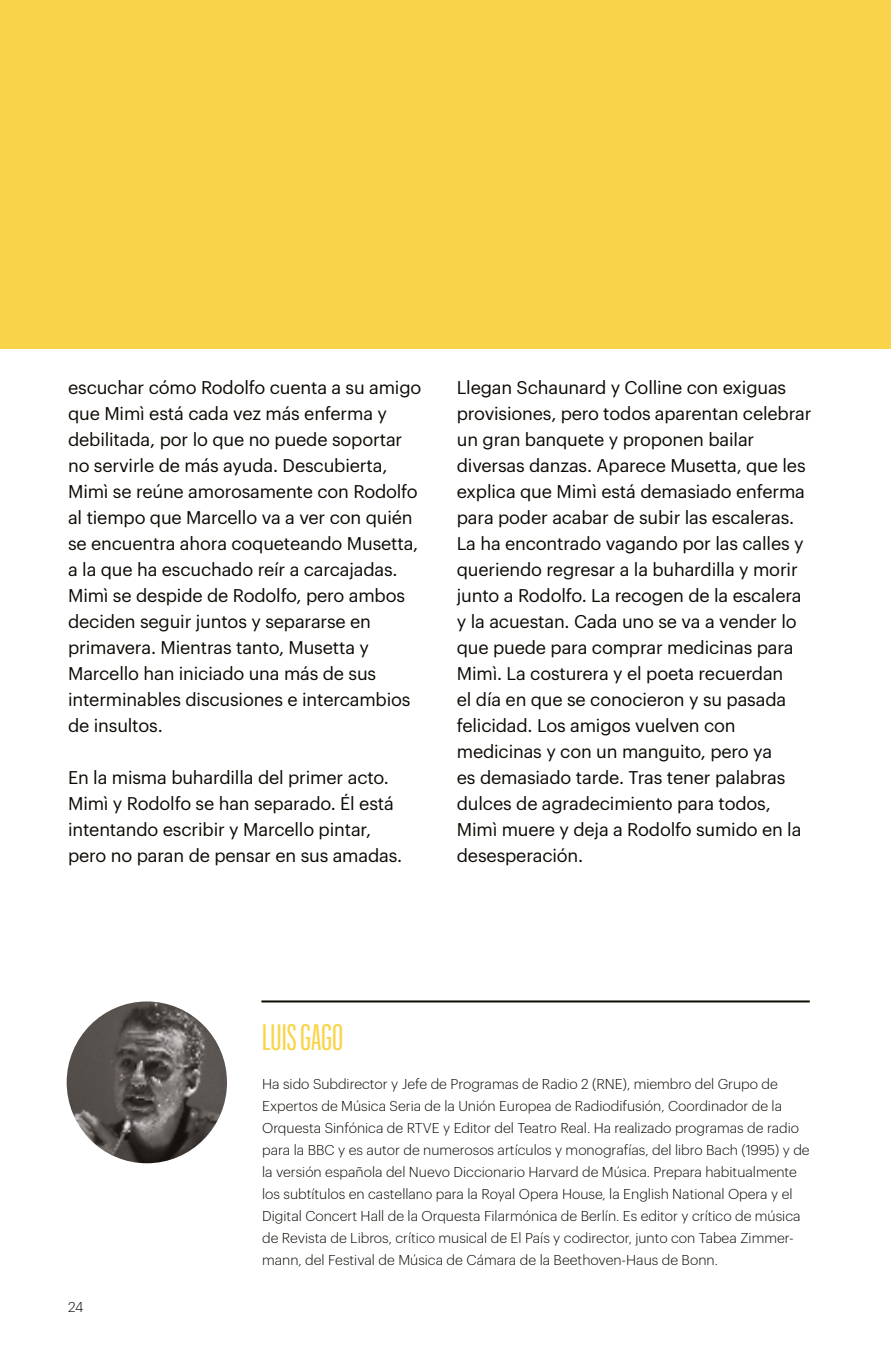
<style>
.page{position:relative;width:891px;height:1361px;background:#fff}
.page>*{position:absolute;margin:0;border:0;box-sizing:border-box;transform-origin:0 0}
.t1{font:36px "Graphik XX Cond";color:#f9d44b}
.t2{font:18px/26px "Graphik";letter-spacing:-.01em;color:#0c0802}
.t3{font:300 14px/22px "Graphik";color:#0c0802}
</style>
<div class="page">
<img style="left:67px;top:1001px;width:160px;height:162px">
<hr style="left:261px;top:1000px;width:548px;height:2px;background:#0c0802">
<div style="left:0;top:0;width:890px;height:349px;background:#f9d44b"></div>
<p class="t2" style="left:68px;top:373px;width:354px">escuchar cómo Rodolfo cuenta a su amigo que Mimì está cada vez más enferma y debilitada, por lo que no puede soportar no servirle de más ayuda. Descubierta, Mimì se reúne amorosamente con Rodolfo al tiempo que Marcello va a ver con quién se encuentra ahora coqueteando Musetta, a la que ha escuchado reír a carcajadas.<br>Mimì se despide de Rodolfo, pero ambos deciden seguir juntos y separarse en primavera. Mientras tanto, Musetta y Marcello han iniciado una más de sus interminables discusiones e intercambios de insultos.</p>
<p class="t2" style="left:68px;top:763px;width:335px">En la misma buhardilla del primer acto.<br>Mimì y Rodolfo se han separado. Él está intentando escribir y Marcello pintar, pero no paran de pensar en sus amadas.</p>
<p class="t2" style="left:456px;top:373px;width:356px">Llegan Schaunard y Colline con exiguas provisiones, pero todos aparentan celebrar un gran banquete y proponen bailar diversas danzas. Aparece Musetta, que les explica que Mimì está demasiado enferma para poder acabar de subir las escaleras.<br>La ha encontrado vagando por las calles y queriendo regresar a la buhardilla y morir junto a Rodolfo. La recogen de la escalera y la acuestan. Cada uno se va a vender lo que puede para comprar medicinas para Mimì. La costurera y el poeta recuerdan<br>el día en que se conocieron y su pasada felicidad. Los amigos vuelven con medicinas y con un manguito, pero ya<br>es demasiado tarde. Tras tener palabras dulces de agradecimiento para todos, Mimì muere y deja a Rodolfo sumido en la desesperación.</p>
<p class="t3" style="left:68px;top:1295px;width:17px">24</p>
<h1 class="t1" style="left:262px;top:1014px;width:83px">LUIS GAGO</h1>
<p class="t3" style="left:262px;top:1071px;width:549px">Ha sido Subdirector y Jefe de Programas de Radio 2 (RNE), miembro del Grupo de Expertos de Música Seria de la Unión Europea de Radiodifusión, Coordinador de la Orquesta Sinfónica de RTVE y Editor del Teatro Real. Ha realizado programas de radio para la BBC y es autor de numerosos artículos y monografías, del libro Bach (1995) y de la versión española del Nuevo Diccionario Harvard de Música. Prepara habitualmente los subtítulos en castellano para la Royal Opera House, la English National Opera y el Digital Concert Hall de la Orquesta Filarmónica de Berlín. Es editor y crítico de música de Revista de Libros, crítico musical de El País y codirector, junto con Tabea Zimmer&shy;mann, del Festival de Música de Cámara de la Beethoven-Haus de Bonn.</p>
</div>
